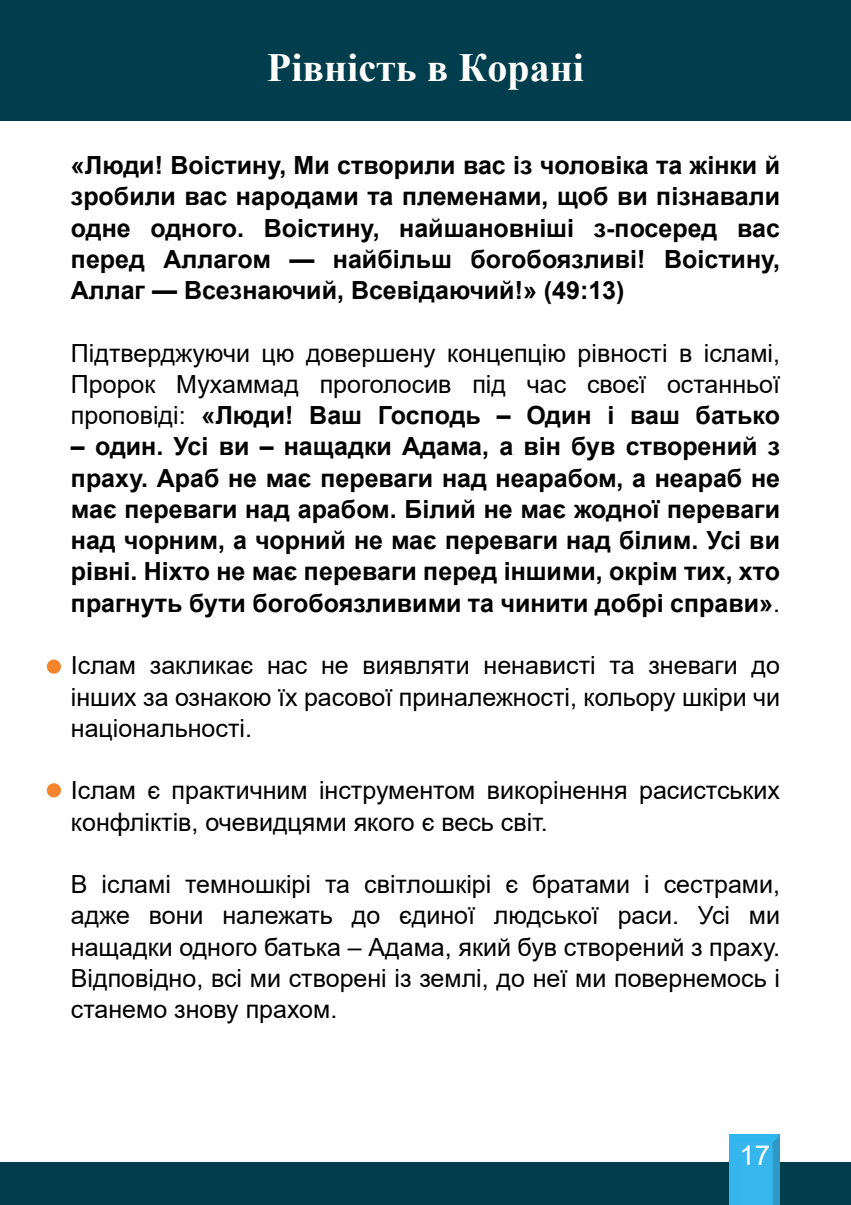
<style>
.page{position:relative;width:851px;height:1205px;background:#fff}
.page>*{position:absolute;margin:0;border:0;box-sizing:border-box;transform-origin:0 0}
.t1{font:700 40px "Times New Roman";color:#fff}
.t2{font:27.5px "Arial";color:#fff}
.t3{font:25px/31.2px "Arial";color:#000;text-align:justify}
.t4{font:700 25px/31.2px "Arial";color:#000;text-align:justify}
.s1{font-weight:700}
.s2{font-weight:400}
</style>
<div class="page">
<div style="left:0;top:1162px;width:850px;height:43px;background:#003d4d"></div>
<div style="left:724px;top:1131px;width:58px;height:74px;background:#000;opacity:.38"></div>
<div style="left:0;top:0;width:850px;height:120px;background:#003d4d"></div>
<div style="left:47px;top:659px;width:14px;height:15px;background:#f5842d;border-radius:50%"></div>
<div style="left:47px;top:783px;width:14px;height:14px;background:#f5842d;border-radius:50%"></div>
<h1 class="t1" style="left:267px;top:38px;width:318px">Рівність в Корані</h1>
<p class="t4" style="left:71px;top:150px;width:710px">«Люди! Воістину, Ми створили вас із чоловіка та жінки й зробили вас народами та племенами, щоб ви пізнавали одне одного. Воістину, найшановніші з-посеред вас перед Аллагом — найбільш богобоязливі! Воістину, Аллаг — Всезнаючий, Всевідаючий!» (49:13)</p>
<p class="t3" style="left:71px;top:337px;width:710px">Підтверджуючи цю довершену концепцію рівності в ісламі, Пророк Мухаммад проголосив під час своєї останньої проповіді: <span class="s1">«Люди! Ваш Господь – Один і ваш батько</span></p>
<p class="t4" style="left:71px;top:431px;width:710px">– один. Усі ви – нащадки Адама, а він був створений з праху. Араб не має переваги над неарабом, а неараб не має переваги над арабом. Білий не має жодної переваги над чорним, а чорний не має переваги над білим. Усі ви рівні. Ніхто не має переваги перед іншими, окрім тих, хто прагнуть бути богобоязливими та чинити добрі справи»<span class="s2">.</span></p>
<p class="t3" style="left:71px;top:650px;width:710px">Іслам закликає нас не виявляти ненависті та зневаги до інших за ознакою їх расової приналежності, кольору шкіри чи національності.</p>
<p class="t3" style="left:71px;top:775px;width:710px">Іслам є практичним інструментом викорінення расистських конфліктів, очевидцями якого є весь світ.</p>
<p class="t3" style="left:71px;top:868px;width:710px">В ісламі темношкірі та світлошкірі є братами і сестрами, адже вони належать до єдиної людської раси. Усі ми нащадки одного батька – Адама, який був створений з праху.<br>Відповідно, всі ми створені із землі, до неї ми повернемось і станемо знову прахом.</p>
<p class="t2" style="left:739px;top:1136px;width:32px">17</p>
</div>
